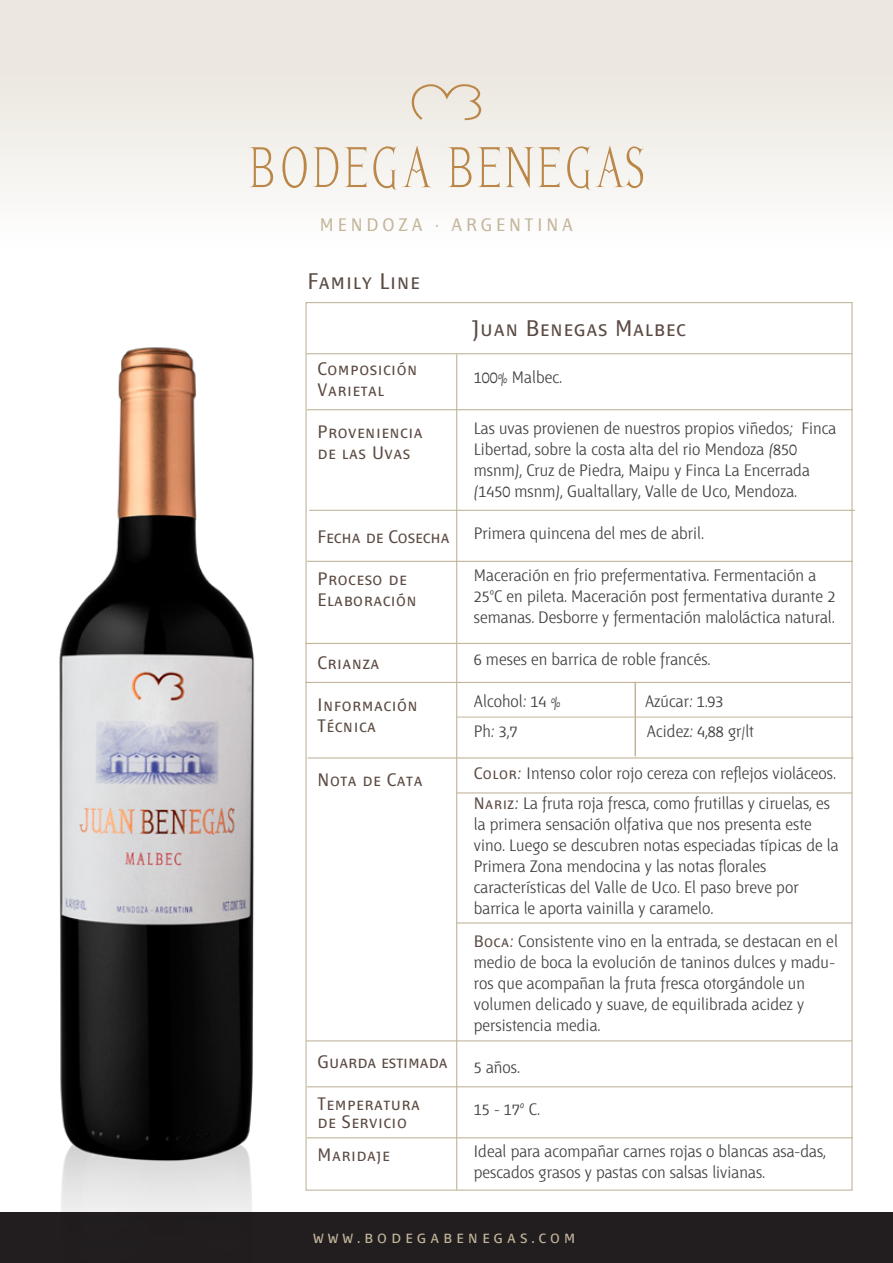
<style>
.page{position:relative;width:893px;height:1263px;background:#fff}
.page>*{position:absolute;margin:0;border:0;box-sizing:border-box;transform-origin:0 0}
.t1{font:22.5px "Fontana ND Aa SC";letter-spacing:.03em;color:#5b4a42}
.t2{font:18px/21px "Fontana ND Aa SC";letter-spacing:.03em;color:#5b4a42}
.t3{font:18px "Fontana ND Aa SC";letter-spacing:.22em;color:#c2b59b}
.t4{font:18px "Fontana ND Aa SC";color:#5b4a42}
.t5{font:300 16.5px/21px "Fontana ND Aa";letter-spacing:.005em;color:#414141}
.s1{font-family:"Fontana ND Aa SC";font-weight:400;color:#5b4a42}
</style>
<div class="page">
<div style="left:0;top:1212px;width:893px;height:51px;background:#221e1f"></div>
<div style="left:0;top:0;width:893px;height:277px;background:linear-gradient(to bottom,#e8e3d9,#fff)"></div>
<svg style="left:282px;top:146px;width:25px;height:42px"></svg>
<svg style="left:313px;top:146px;width:54px;height:41px"></svg>
<svg style="left:373px;top:145px;width:59px;height:45px"></svg>
<svg style="left:567px;top:145px;width:77px;height:45px"></svg>
<svg style="left:249px;top:147px;width:24px;height:40px"></svg>
<svg style="left:448px;top:147px;width:112px;height:41px"></svg>
<svg style="left:412px;top:83px;width:69px;height:37px;background:#e7ded0"></svg>
<hr style="left:456px;top:354px;width:1px;height:836px;background:#c2b59b">
<hr style="left:307px;top:409px;width:546px;height:1px;background:#c2b59b">
<hr style="left:306px;top:353px;width:546px;height:1px;background:#c2b59b">
<hr style="left:309px;top:510px;width:546px;height:1px;background:#c2b59b">
<hr style="left:307px;top:561px;width:546px;height:1px;background:#c2b59b">
<hr style="left:305px;top:643px;width:546px;height:1px;background:#c2b59b">
<hr style="left:305px;top:682px;width:546px;height:1px;background:#c2b59b">
<hr style="left:456px;top:922px;width:396px;height:1px;background:#c2b59b">
<hr style="left:456px;top:792px;width:396px;height:1px;background:#c2b59b">
<hr style="left:308px;top:757px;width:545px;height:1px;background:#c2b59b">
<hr style="left:307px;top:1086px;width:546px;height:1px;background:#c2b59b">
<hr style="left:307px;top:1137px;width:546px;height:1px;background:#c2b59b">
<hr style="left:306px;top:1040px;width:546px;height:1px;background:#c2b59b">
<hr style="left:634px;top:682px;width:2px;height:74px;background:#c2b59b">
<hr style="left:457px;top:717px;width:395px;height:1px;background:#c2b59b">
<img style="left:59px;top:329px;width:379px;height:883px">
<p class="t3" style="left:320px;top:216px;width:254px">MENDOZA · ARGENTINA</p>
<h1 class="t1" style="left:307px;top:270px;width:114px">Family Line</h1>
<p class="t2" style="left:318px;top:359px;width:101px">Composición<br>Varietal</p>
<p class="t2" style="left:318px;top:422px;width:107px">Proveniencia de las Uvas</p>
<p class="t4" style="left:318px;top:528px;width:134px">Fecha de Cosecha</p>
<p class="t2" style="left:318px;top:569px;width:101px">Proceso de<br>Elaboración</p>
<p class="t2" style="left:318px;top:653px;width:63px">Crianza</p>
<p class="t2" style="left:318px;top:695px;width:102px">Información<br>Técnica</p>
<p class="t2" style="left:318px;top:770px;width:106px">Nota de Cata</p>
<p class="t4" style="left:318px;top:1053px;width:132px">Guarda estimada</p>
<p class="t2" style="left:318px;top:1096px;width:104px;line-height:18px">Temperatura de Servicio</p>
<p class="t2" style="left:318px;top:1145px;width:74px">Maridaje</p>
<h1 class="t1" style="left:472px;top:318px;width:215px">Juan Benegas Malbec</h1>
<p class="t5" style="left:474px;top:368px;width:89px">100% Malbec.</p>
<p class="t5" style="left:474px;top:419px;width:364px">Las uvas provienen de nuestros propios viñedos; Finca Libertad, sobre la costa alta del rio Mendoza (850 msnm), Cruz de Piedra, Maipu y Finca La Encerrada (1450 msnm), Gualtallary, Valle de Uco, Mendoza.</p>
<p class="t5" style="left:474px;top:524px;width:231px">Primera quincena del mes de abril.</p>
<p class="t5" style="left:474px;top:566px;width:363px">Maceración en frio prefermentativa. Fermentación a<br>25°C en pileta. Maceración post fermentativa durante 2 semanas. Desborre y fermentación maloláctica natural.</p>
<p class="t5" style="left:474px;top:650px;width:238px">6 meses en barrica de roble francés.</p>
<p class="t5" style="left:474px;top:692px;width:88px">Alcohol: 14 %</p>
<p class="t5" style="left:645px;top:692px;width:80px">Azúcar: 1.93</p>
<p class="t5" style="left:474px;top:722px;width:45px">Ph: 3,7</p>
<p class="t5" style="left:647px;top:722px;width:109px">Acidez: 4,88 gr/lt</p>
<p class="t5" style="left:474px;top:760px;width:363px;line-height:30px"><span class="s1">Color:</span> Intenso color rojo cereza con reflejos violáceos.<br><span class="s1">Nariz:</span> La fruta roja fresca, como frutillas y ciruelas, es</p>
<p class="t5" style="left:474px;top:815px;width:366px">la primera sensación olfativa que nos presenta este vino. Luego se descubren notas especiadas típicas de la Primera Zona mendocina y las notas florales características del Valle de Uco. El paso breve por barrica le aporta vainilla y caramelo.</p>
<p class="t5" style="left:474px;top:932px;width:365px"><span class="s1">Boca:</span> Consistente vino en la entrada, se destacan en el medio de boca la evolución de taninos dulces y madu&shy;ros que acompañan la fruta fresca otorgándole un volumen delicado y suave, de equilibrada acidez y persistencia media.</p>
<p class="t5" style="left:474px;top:1058px;width:47px">5 años.</p>
<p class="t5" style="left:474px;top:1100px;width:67px">15 - 17º C.</p>
<p class="t5" style="left:474px;top:1142px;width:354px">Ideal para acompañar carnes rojas o blancas asa-das, pescados grasos y pastas con salsas livianas.</p>
<p class="t3" style="left:313px;top:1228px;width:264px">www.bodegabenegas.com</p>
</div>
